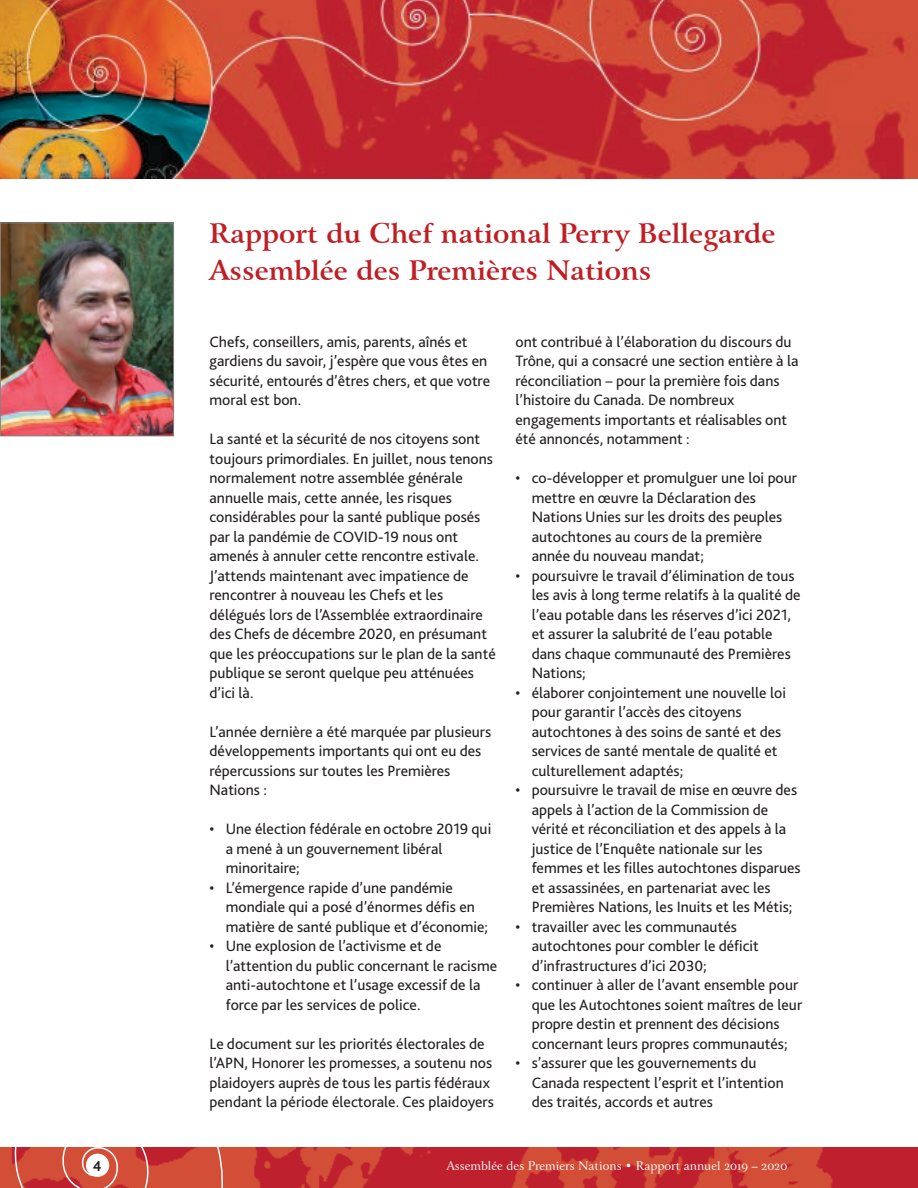
<style>
.page{position:relative;width:918px;height:1188px;background:#fff}
.page>*{position:absolute;margin:0;border:0;box-sizing:border-box;transform-origin:0 0}
.t1{font:700 27px/36.9px "Arrus OSFBT";color:#bf1f24}
.t2{font:15.75px/19.5px "Bliss 2";color:#231f20}
.t3{font:700 15px "Bliss 2";color:#231f20}
.t4{font:12px "Arrus OSFBT";color:#fff}
</style>
<div class="page">
<img style="left:236px;top:1148px;width:682px;height:40px">
<img style="left:0;top:0;width:918px;height:178px">
<svg style="left:0;top:1148px;width:236px;height:40px"></svg>
<div style="left:86px;top:1154px;width:23px;height:23px;background:#fff;border-radius:50%"></div>
<img style="left:2px;top:224px;width:170px;height:210px">
<div style="left:0;top:222px;width:174px;height:214px;border:1px solid #858384"></div>
<h1 class="t1" style="left:210px;top:215px;width:567px">Rapport du Chef national Perry Bellegarde<br>Assemblée des Premières Nations</h1>
<p class="t2" style="left:210px;top:331px;width:282px">Chefs, conseillers, amis, parents, aînés et gardiens du savoir, j’espère que vous êtes en sécurité, entourés d’êtres chers, et que votre moral est bon.</p>
<p class="t2" style="left:210px;top:429px;width:288px">La santé et la sécurité de nos citoyens sont toujours primordiales. En juillet, nous tenons normalement notre assemblée générale annuelle mais, cette année, les risques considérables pour la santé publique posés par la pandémie de COVID-19 nous ont amenés à annuler cette rencontre estivale.<br>J’attends maintenant avec impatience de rencontrer à nouveau les Chefs et les délégués lors de l’Assemblée extraordinaire des Chefs de décembre 2020, en présumant que les préoccupations sur le plan de la santé publique se seront quelque peu atténuées d’ici là.</p>
<p class="t2" style="left:210px;top:721px;width:283px">L’année dernière a été marquée par plusieurs développements importants qui ont eu des répercussions sur toutes les Premières Nations :</p>
<p class="t2" style="left:226px;top:819px;width:267px;text-indent:-16px">• Une élection fédérale en octobre 2019 qui a mené à un gouvernement libéral minoritaire;</p>
<p class="t2" style="left:226px;top:877px;width:264px;text-indent:-16px">• L’émergence rapide d’une pandémie mondiale qui a posé d’énormes défis en matière de santé publique et d’économie;</p>
<p class="t2" style="left:226px;top:936px;width:273px;text-indent:-16px">• Une explosion de l’activisme et de l’attention du public concernant le racisme anti-autochtone et l’usage excessif de la force par les services de police.</p>
<p class="t2" style="left:210px;top:1033px;width:286px">Le document sur les priorités électorales de l’APN, Honorer les promesses, a soutenu nos plaidoyers auprès de tous les partis fédéraux pendant la période électorale. Ces plaidoyers</p>
<p class="t2" style="left:516px;top:331px;width:285px">ont contribué à l’élaboration du discours du Trône, qui a consacré une section entière à la réconciliation – pour la première fois dans l’histoire du Canada. De nombreux engagements importants et réalisables ont été annoncés, notamment :</p>
<p class="t2" style="left:532px;top:468px;width:267px;text-indent:-16px">• co-développer et promulguer une loi pour mettre en œuvre la Déclaration des Nations Unies sur les droits des peuples autochtones au cours de la première année du nouveau mandat;</p>
<p class="t2" style="left:532px;top:565px;width:270px;text-indent:-16px">• poursuivre le travail d’élimination de tous les avis à long terme relatifs à la qualité de l’eau potable dans les réserves d’ici 2021, et assurer la salubrité de l’eau potable dans chaque communauté des Premières Nations;</p>
<p class="t2" style="left:532px;top:682px;width:256px;text-indent:-16px">• élaborer conjointement une nouvelle loi pour garantir l’accès des citoyens autochtones à des soins de santé et des services de santé mentale de qualité et culturellement adaptés;</p>
<p class="t2" style="left:532px;top:780px;width:270px;text-indent:-16px">• poursuivre le travail de mise en œuvre des appels à l’action de la Commission de vérité et réconciliation et des appels à la justice de l’Enquête nationale sur les femmes et les filles autochtones disparues et assassinées, en partenariat avec les Premières Nations, les Inuits et les Métis;</p>
<p class="t2" style="left:532px;top:916px;width:229px;text-indent:-16px">• travailler avec les communautés autochtones pour combler le déficit d’infrastructures d’ici 2030;</p>
<p class="t2" style="left:532px;top:975px;width:272px;text-indent:-16px">• continuer à aller de l’avant ensemble pour que les Autochtones soient maîtres de leur propre destin et prennent des décisions concernant leurs propres communautés;</p>
<p class="t2" style="left:532px;top:1053px;width:254px;text-indent:-16px">• s’assurer que les gouvernements du<br>Canada respectent l’esprit et l’intention des traités, accords et autres</p>
<p class="t3" style="left:93px;top:1156px;width:10px">4</p>
<p class="t4" style="left:446px;top:1158px;width:342px">Assemblée des Premiers Nations • Rapport annuel 2019 – 2020</p>
</div>
